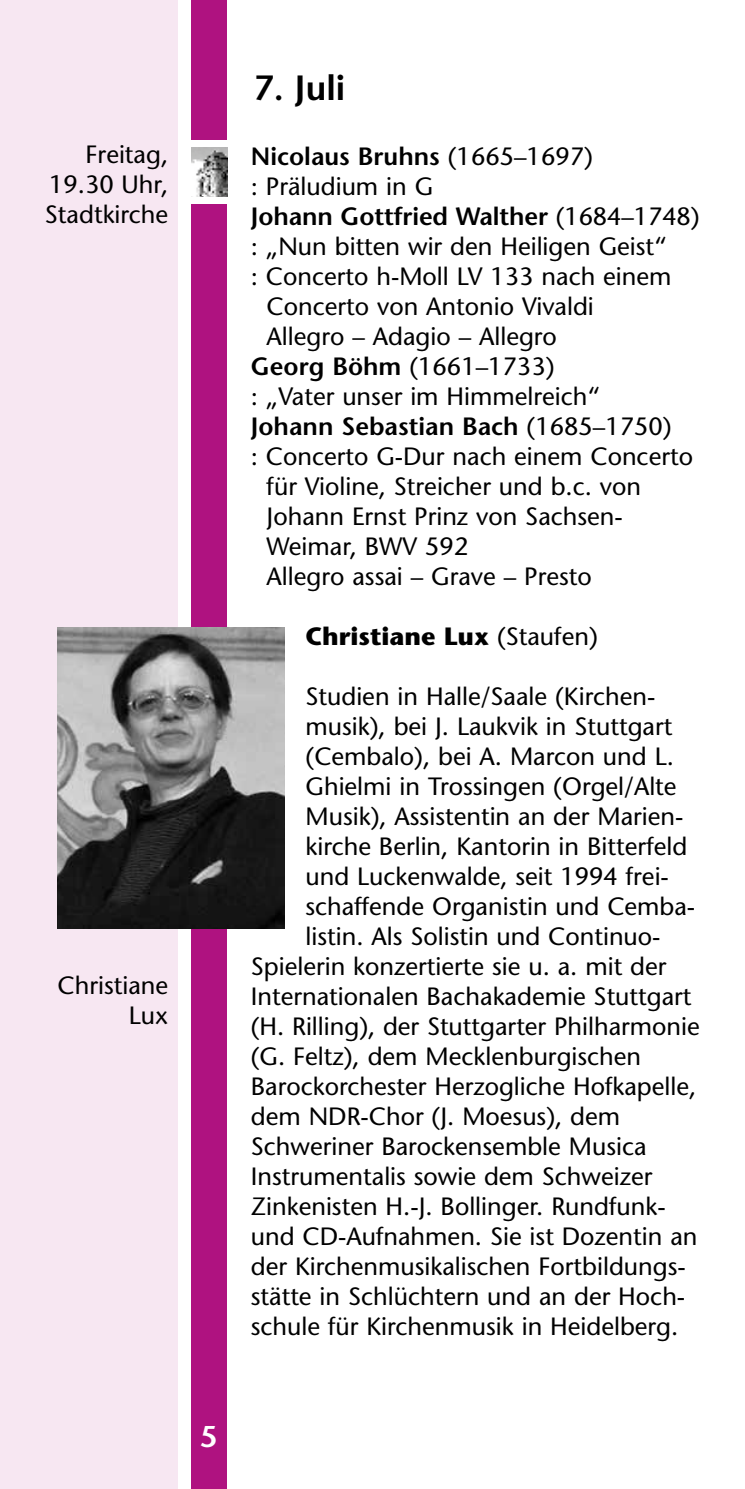
<style>
.page{position:relative;width:745px;height:1489px;background:#fff}
.page>*{position:absolute;margin:0;border:0;box-sizing:border-box;transform-origin:0 0}
.t1{font:600 35px "Stone Sans";color:#000}
.t2{font:600 30px "Stone Sans";color:#fff}
.t3{font:25px/30px "Stone Sans";color:#000;text-align:justify}
.t4{font:600 25px "Stone Sans";color:#000}
.t5{font:700 25px "Stone Sans";color:#000}
.s1{font-weight:400}
.s2{font-weight:600}
</style>
<div class="page">
<div style="left:191px;top:0;width:36px;height:1488px;background:#af1280"></div>
<div style="left:0;top:0;width:177px;height:1488px;background:#f7e7f2"></div>
<img style="left:57px;top:627px;width:227px;height:301px">
<div style="left:191px;top:140px;width:36px;height:64px;background:#fff"></div>
<img style="left:191px;top:147px;width:36px;height:50px">
<p class="t3" style="left:45px;top:139px;width:125px;text-indent:41px">Freitag, 19.30 Uhr, Stadtkirche</p>
<p class="t3" style="left:58px;top:970px;width:112px;text-align:right">Christiane<br>Lux</p>
<p class="t2" style="left:200px;top:1417px;width:19px">5</p>
<h1 class="t1" style="left:253px;top:66px;width:93px">7. Juli</h1>
<p class="t4" style="left:251px;top:141px;width:343px">Nicolaus Bruhns <span class="s1">(1665–1697)</span></p>
<p class="t3" style="left:251px;top:171px;width:184px">: Präludium in G</p>
<p class="t4" style="left:251px;top:201px;width:450px">Johann Gottfried Walther <span class="s1">(1684–1748)</span></p>
<p class="t3" style="left:251px;top:231px;width:417px">: „Nun bitten wir den Heiligen Geist“</p>
<p class="t3" style="left:251px;top:261px;width:422px">: Concerto h-Moll LV 133 nach einem</p>
<p class="t3" style="left:266px;top:291px;width:328px">Concerto von Antonio Vivaldi</p>
<p class="t3" style="left:266px;top:321px;width:291px">Allegro – Adagio – Allegro</p>
<p class="t3" style="left:251px;top:351px;width:305px"><span class="s2">Georg Böhm</span> (1661–1733)</p>
<p class="t3" style="left:251px;top:381px;width:350px">: „Vater unser im Himmelreich“</p>
<p class="t4" style="left:251px;top:411px;width:422px">Johann Sebastian Bach <span class="s1">(1685–1750)</span></p>
<p class="t3" style="left:251px;top:441px;width:443px">: Concerto G-Dur nach einem Concerto</p>
<p class="t3" style="left:266px;top:471px;width:376px">für Violine, Streicher und b.c. von</p>
<p class="t3" style="left:266px;top:501px;width:357px">Johann Ernst Prinz von Sachsen-</p>
<p class="t3" style="left:266px;top:531px;width:203px">Weimar, BWV 592</p>
<p class="t3" style="left:266px;top:561px;width:326px">Allegro assai – Grave – Presto</p>
<p class="t5" style="left:305px;top:621px;width:293px">Christiane Lux <span class="s1">(Staufen)</span></p>
<p class="t3" style="left:305px;top:681px;width:351px">Studien in Halle/Saale (Kirchen-</p>
<p class="t3" style="left:305px;top:711px;width:368px">musik), bei J. Laukvik in Stuttgart</p>
<p class="t3" style="left:305px;top:741px;width:369px">(Cembalo), bei A. Marcon und L.</p>
<p class="t3" style="left:305px;top:771px;width:372px">Ghielmi in Trossingen (Orgel/Alte</p>
<p class="t3" style="left:305px;top:801px;width:379px">Musik), Assistentin an der Marien-</p>
<p class="t3" style="left:305px;top:831px;width:383px">kirche Berlin, Kantorin in Bitterfeld</p>
<p class="t3" style="left:305px;top:861px;width:365px">und Luckenwalde, seit 1994 frei-</p>
<p class="t3" style="left:305px;top:891px;width:391px">schaffende Organistin und Cemba-</p>
<p class="t3" style="left:305px;top:921px;width:356px">listin. Als Solistin und Continuo-</p>
<p class="t3" style="left:251px;top:951px;width:417px">Spielerin konzertierte sie u. a. mit der</p>
<p class="t3" style="left:251px;top:981px;width:442px">Internationalen Bachakademie Stuttgart</p>
<p class="t3" style="left:251px;top:1011px;width:450px">(H. Rilling), der Stuttgarter Philharmonie</p>
<p class="t3" style="left:251px;top:1041px;width:391px">(G. Feltz), dem Mecklenburgischen</p>
<p class="t3" style="left:251px;top:1071px;width:447px">Barockorchester Herzogliche Hofkapelle,</p>
<p class="t3" style="left:251px;top:1101px;width:370px">dem NDR-Chor (J. Moesus), dem</p>
<p class="t3" style="left:251px;top:1131px;width:397px">Schweriner Barockensemble Musica</p>
<p class="t3" style="left:251px;top:1161px;width:403px">Instrumentalis sowie dem Schweizer</p>
<p class="t3" style="left:251px;top:1191px;width:416px">Zinkenisten H.-J. Bollinger. Rundfunk-</p>
<p class="t3" style="left:251px;top:1221px;width:448px">und CD-Aufnahmen. Sie ist Dozentin an</p>
<p class="t3" style="left:251px;top:1251px;width:436px">der Kirchenmusikalischen Fortbildungs-</p>
<p class="t3" style="left:251px;top:1281px;width:435px">stätte in Schlüchtern und an der Hoch-</p>
<p class="t3" style="left:251px;top:1311px;width:429px">schule für Kirchenmusik in Heidelberg.</p>
</div>
